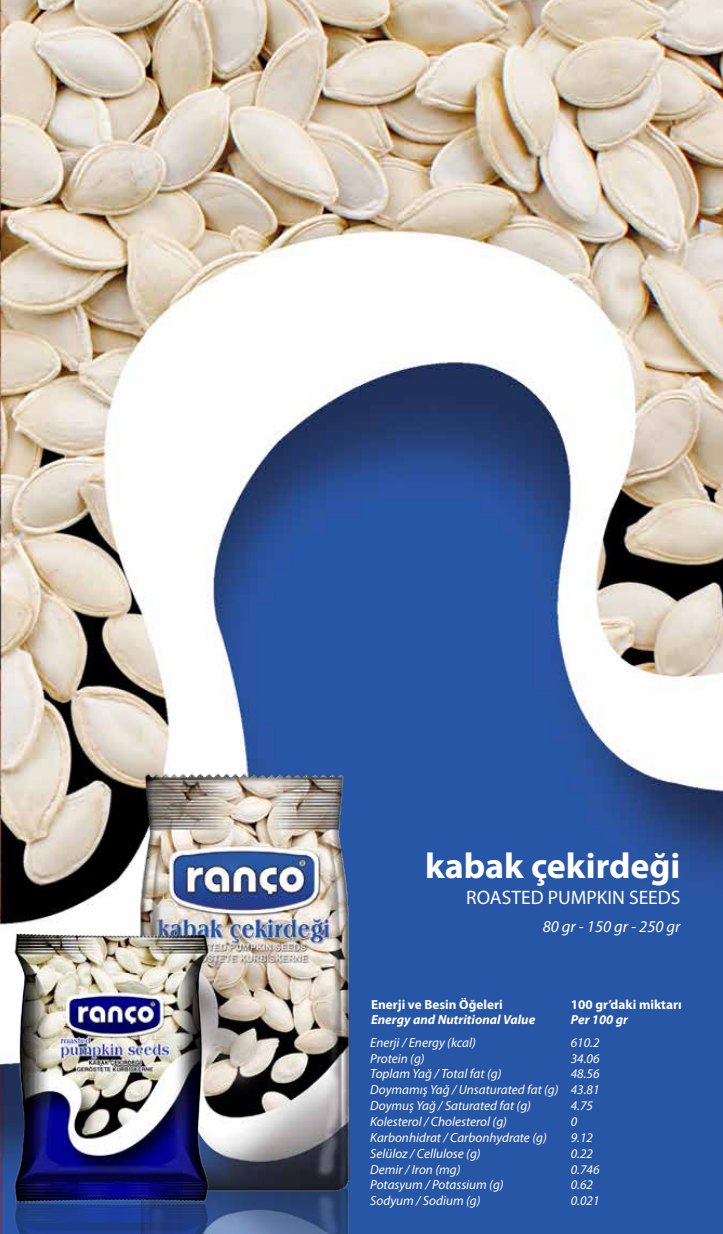
<style>
.page{position:relative;width:723px;height:1234px;background:#fff}
.page>*{position:absolute;margin:0;border:0;box-sizing:border-box;transform-origin:0 0}
.t1{font:700 36px "Myriad Pro";color:#fff}
.t2{font:19.5px "Myriad Pro";color:#fff}
.t3{font:italic 16.5px "Myriad Pro";color:#fff}
.t4{font:italic 13.2px/15.9px "Myriad Pro";color:#fff}
.t5{font:700 13.2px "Myriad Pro";color:#fff}
.t6{font:italic 700 13.2px "Myriad Pro";color:#fff}
</style>
<div class="page">
<img style="left:0;top:0;width:723px;height:1233px">
<img style="left:234px;top:1218px;width:147px;height:15px">
<img style="left:112px;top:685px;width:270px;height:533px">
<img style="left:0;top:923px;width:4px;height:310px">
<img style="left:12px;top:923px;width:222px;height:310px">
<h1 class="t1" style="left:425px;top:842px;width:257px">kabak çekirdeği</h1>
<h2 class="t2" style="left:466px;top:884px;width:216px">ROASTED PUMPKIN SEEDS</h2>
<p class="t3" style="left:543px;top:916px;width:139px">80 gr - 150 gr - 250 gr</p>
<p class="t5" style="left:371px;top:995px;width:133px">Enerji ve Besin Öğeleri</p>
<p class="t6" style="left:371px;top:1011px;width:166px">Energy and Nutritional Value</p>
<p class="t5" style="left:571px;top:995px;width:112px">100 gr’daki miktarı</p>
<p class="t6" style="left:571px;top:1011px;width:59px">Per 100 gr</p>
<p class="t4" style="left:370px;top:1033px;width:190px">Enerji / Energy (kcal)<br>Protein (g)<br>Toplam Yağ / Total fat (g)<br>Doymamış Yağ / Unsaturated fat (g)<br>Doymuş Yağ / Saturated fat (g)<br>Kolesterol / Cholesterol (g)<br>Karbonhidrat / Carbonhydrate (g)<br>Selüloz / Cellulose (g)<br>Demir / Iron (mg)<br>Potasyum / Potassium (g)<br>Sodyum / Sodium (g)</p>
<p class="t4" style="left:571px;top:1033px;width:30px">610.2<br>34.06<br>48.56<br>43.81<br>4.75<br>0<br>9.12<br>0.22<br>0.746<br>0.62<br>0.021</p>
</div>
